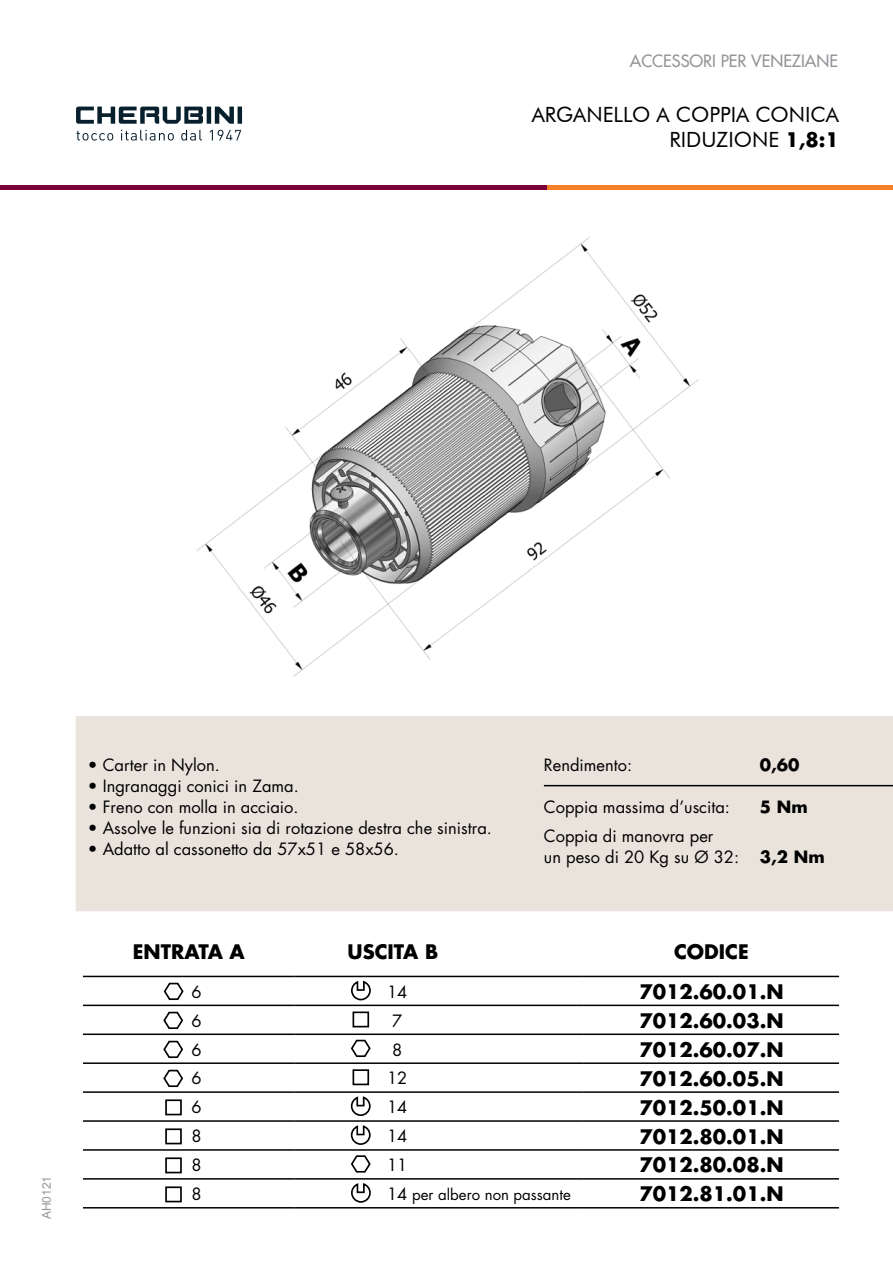
<style>
.page{position:relative;width:893px;height:1263px;background:#fff}
.page>*{position:absolute;margin:0;border:0;box-sizing:border-box;transform-origin:0 0}
.t1{font:21px/25.2px "Futura BT";color:#000;text-align:right}
.t2{font:700 19.5px "Futura Std";color:#000}
.t3{font:16.5px/21px "Futura Std";color:#000}
.t4{font:500 16.5px "Futura Std";color:#939598}
.t5{font:700 16.5px "Futura Std";color:#000}
.t6{font:15px "Futura Std";color:#000}
.t7{font:12px "Arial";color:#939598}
.s1{font-family:"Futura Std";font-weight:700;font-size:19.5px}
.s2{font-size:16.5px}
</style>
<div class="page">
<div style="left:76px;top:717px;width:816px;height:194px;background:#e9e3dc"></div>
<svg style="left:76px;top:131px;width:37px;height:10px"></svg>
<svg style="left:121px;top:130px;width:53px;height:11px"></svg>
<svg style="left:181px;top:130px;width:21px;height:11px"></svg>
<svg style="left:210px;top:130px;width:31px;height:10px"></svg>
<hr style="left:238px;top:107px;width:4px;height:17px;background:#081f2d">
<hr style="left:207px;top:107px;width:4px;height:17px;background:#081f2d">
<svg style="left:215px;top:107px;width:19px;height:17px"></svg>
<svg style="left:76px;top:107px;width:127px;height:17px"></svg>
<hr style="left:546px;top:185px;width:346px;height:4px;background:#f58025">
<hr style="left:0;top:185px;width:546px;height:4px;background:#7a003c">
<hr style="left:83px;top:976px;width:212px;height:1px;background:#000">
<hr style="left:295px;top:976px;width:289px;height:1px;background:#000">
<hr style="left:584px;top:976px;width:255px;height:1px;background:#000">
<hr style="left:83px;top:1004px;width:212px;height:2px;background:#000">
<hr style="left:295px;top:1004px;width:289px;height:2px;background:#000">
<hr style="left:584px;top:1004px;width:255px;height:2px;background:#000">
<hr style="left:83px;top:1033px;width:212px;height:2px;background:#000">
<hr style="left:295px;top:1033px;width:289px;height:2px;background:#000">
<hr style="left:584px;top:1033px;width:255px;height:2px;background:#000">
<hr style="left:83px;top:1062px;width:212px;height:2px;background:#000">
<hr style="left:295px;top:1062px;width:289px;height:2px;background:#000">
<hr style="left:584px;top:1062px;width:255px;height:2px;background:#000">
<hr style="left:83px;top:1091px;width:212px;height:2px;background:#000">
<hr style="left:295px;top:1091px;width:289px;height:2px;background:#000">
<hr style="left:584px;top:1091px;width:255px;height:2px;background:#000">
<hr style="left:83px;top:1120px;width:212px;height:2px;background:#000">
<hr style="left:295px;top:1120px;width:289px;height:2px;background:#000">
<hr style="left:584px;top:1120px;width:255px;height:2px;background:#000">
<hr style="left:83px;top:1149px;width:212px;height:2px;background:#000">
<hr style="left:295px;top:1149px;width:289px;height:2px;background:#000">
<hr style="left:584px;top:1149px;width:255px;height:2px;background:#000">
<hr style="left:83px;top:1178px;width:212px;height:1px;background:#000">
<hr style="left:295px;top:1178px;width:289px;height:1px;background:#000">
<hr style="left:584px;top:1178px;width:255px;height:1px;background:#000">
<hr style="left:83px;top:1207px;width:212px;height:1px;background:#000">
<hr style="left:295px;top:1207px;width:289px;height:1px;background:#000">
<hr style="left:584px;top:1207px;width:255px;height:1px;background:#000">
<div style="left:165px;top:1099px;width:17px;height:16px;border:2px solid #000"></div>
<div style="left:165px;top:1128px;width:17px;height:16px;border:2px solid #000"></div>
<div style="left:165px;top:1157px;width:17px;height:16px;border:2px solid #000"></div>
<div style="left:165px;top:1186px;width:17px;height:16px;border:2px solid #000"></div>
<svg style="left:163px;top:982px;width:21px;height:18px"></svg>
<svg style="left:163px;top:1011px;width:21px;height:18px"></svg>
<svg style="left:163px;top:1040px;width:21px;height:19px"></svg>
<svg style="left:163px;top:1069px;width:21px;height:19px"></svg>
<svg style="left:351px;top:980px;width:20px;height:21px"></svg>
<svg style="left:351px;top:1183px;width:20px;height:20px"></svg>
<svg style="left:350px;top:1096px;width:21px;height:20px"></svg>
<svg style="left:350px;top:1125px;width:21px;height:20px"></svg>
<div style="left:352px;top:1011px;width:17px;height:16px;border:2px solid #000"></div>
<div style="left:352px;top:1069px;width:17px;height:16px;border:2px solid #000"></div>
<hr style="left:544px;top:785px;width:349px;height:1px;background:#000">
<svg style="left:350px;top:1039px;width:21px;height:18px"></svg>
<svg style="left:351px;top:1155px;width:20px;height:18px"></svg>
<img style="left:197px;top:237px;width:502px;height:440px">
<p class="t4" style="left:630px;top:50px;width:210px">ACCESSORI PER VENEZIANE</p>
<p class="t1" style="left:532px;top:101px;width:309px">ARGANELLO A COPPIA CONICA<br>RIDUZIONE <span class="s1">1,8:1</span></p>
<p class="t7" style="left:38px;top:1219px;width:45px;rotate:-90deg">AH0121</p>
<p class="t3" style="left:88px;top:754px;width:134px">• Carter in Nylon.</p>
<p class="t3" style="left:88px;top:775px;width:212px">• Ingranaggi conici in Zama.</p>
<p class="t3" style="left:88px;top:796px;width:212px">• Freno con molla in acciaio.</p>
<p class="t3" style="left:88px;top:817px;width:406px">• Assolve le funzioni sia di rotazione destra che sinistra.</p>
<p class="t3" style="left:88px;top:838px;width:313px">• Adatto al cassonetto da 57x51 e 58x56.</p>
<p class="t3" style="left:544px;top:754px;width:90px">Rendimento:</p>
<p class="t5" style="left:760px;top:753px;width:41px">0,60</p>
<p class="t3" style="left:544px;top:796px;width:188px">Coppia massima d’uscita:</p>
<p class="t5" style="left:760px;top:795px;width:49px">5 Nm</p>
<p class="t3" style="left:544px;top:826px;width:197px">Coppia di manovra per<br>un peso di 20 Kg su Ø 32:</p>
<p class="t5" style="left:760px;top:846px;width:66px">3,2 Nm</p>
<p class="t2" style="left:133px;top:939px;width:113px">ENTRATA A</p>
<p class="t2" style="left:348px;top:939px;width:92px">USCITA B</p>
<p class="t2" style="left:674px;top:939px;width:76px">CODICE</p>
<p class="t3" style="left:191px;top:981px;width:12px">6</p>
<p class="t3" style="left:387px;top:981px;width:22px">14</p>
<p class="t2" style="left:639px;top:979px;width:146px">7012.60.01.N</p>
<p class="t3" style="left:191px;top:1010px;width:12px">6</p>
<p class="t3" style="left:392px;top:1010px;width:12px">7</p>
<p class="t2" style="left:639px;top:1007px;width:146px">7012.60.03.N</p>
<p class="t3" style="left:191px;top:1039px;width:12px">6</p>
<p class="t3" style="left:392px;top:1039px;width:12px">8</p>
<p class="t2" style="left:639px;top:1036px;width:146px">7012.60.07.N</p>
<p class="t3" style="left:191px;top:1068px;width:12px">6</p>
<p class="t3" style="left:387px;top:1068px;width:22px">12</p>
<p class="t2" style="left:639px;top:1065px;width:146px">7012.60.05.N</p>
<p class="t3" style="left:191px;top:1097px;width:12px">6</p>
<p class="t3" style="left:387px;top:1097px;width:22px">14</p>
<p class="t2" style="left:639px;top:1094px;width:146px">7012.50.01.N</p>
<p class="t3" style="left:191px;top:1126px;width:12px">8</p>
<p class="t3" style="left:387px;top:1126px;width:22px">14</p>
<p class="t2" style="left:639px;top:1123px;width:146px">7012.80.01.N</p>
<p class="t3" style="left:191px;top:1155px;width:12px">8</p>
<p class="t3" style="left:387px;top:1155px;width:22px">11</p>
<p class="t2" style="left:639px;top:1152px;width:146px">7012.80.08.N</p>
<p class="t3" style="left:191px;top:1184px;width:12px">8</p>
<p class="t6" style="left:387px;top:1185px;width:185px"><span class="s2">14</span> per albero non passante</p>
<p class="t2" style="left:639px;top:1181px;width:146px">7012.81.01.N</p>
</div>
